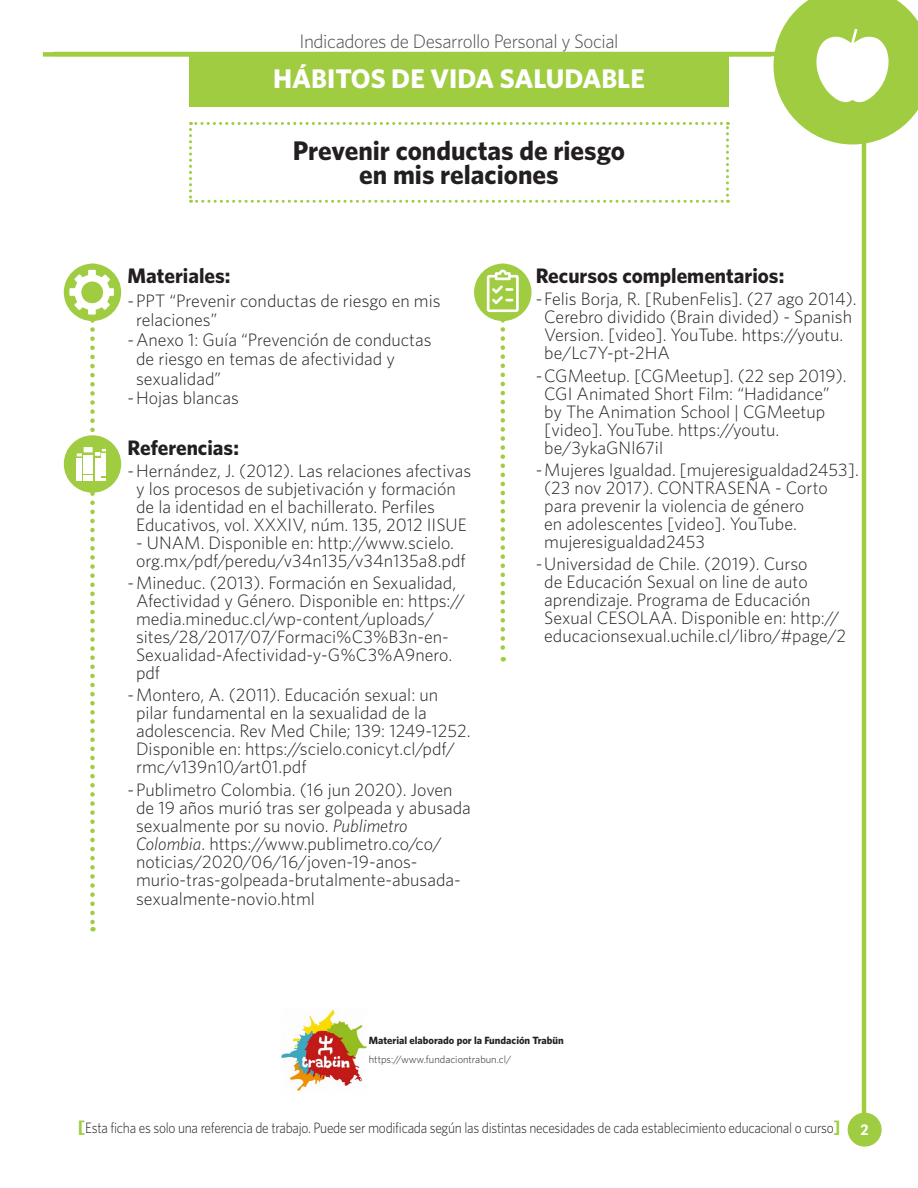
<style>
.page{position:relative;width:918px;height:1188px;background:#fff}
.page>*{position:absolute;margin:0;border:0;box-sizing:border-box;transform-origin:0 0}
.t1{font:700 27px "Whitney";color:#231f20}
.t2{font:700 27px "Whitney";color:#fff}
.t3{font:700 21px "Whitney";color:#231f20}
.t4{font:300 19.5px "Whitney";letter-spacing:-.02em;color:#4b4c4d}
.t5{font:300 18px/18px "Whitney";color:#231f20}
.t6{font:300 15px "Whitney";letter-spacing:-.02em;color:#231f20;scale:.9 1}
.t7{font:700 10.5px "Whitney";color:#231f20}
.t8{font:300 10.5px "Whitney";color:#231f20}
.s1{font-style:italic}
.s2{font-weight:700;font-size:18px;color:#a0cc42}
.s3{font-family:"Sassoon Sans Std";font-weight:700;color:#fff}
</style>
<div class="page">
<div style="left:189px;top:54px;width:540px;height:53px;background:#a0cc42"></div>
<div style="left:43px;top:52px;width:728px;height:5px;background:#a0cc42"></div>
<hr style="left:54px;top:52px;width:810px;height:4px;background:#a0cc42">
<svg style="left:774px;top:0;width:144px;height:144px"></svg>
<div style="left:848px;top:1113px;width:34px;height:34px;background:#a0cc42;border-radius:50%"></div>
<hr style="left:862px;top:131px;width:4px;height:986px;background:#a0cc42">
<svg style="left:189px;top:122px;width:540px;height:81px"></svg>
<div style="left:64px;top:435px;width:57px;height:58px;background:#a0cc42;border-radius:50%"></div>
<div style="left:474px;top:264px;width:57px;height:57px;background:#a0cc42;border-radius:50%"></div>
<svg style="left:487px;top:264px;width:32px;height:398px"></svg>
<div style="left:64px;top:264px;width:57px;height:57px;background:#a0cc42;border-radius:50%"></div>
<svg style="left:69px;top:264px;width:45px;height:668px"></svg>
<img style="left:282px;top:1009px;width:85px;height:82px">
<p class="t4" style="left:299px;top:30px;width:321px">Indicadores de Desarrollo Personal y Social</p>
<h1 class="t2" style="left:273px;top:62px;width:373px">HÁBITOS DE VIDA SALUDABLE</h1>
<p class="t1" style="left:293px;top:134px;width:334px">Prevenir conductas de riesgo</p>
<p class="t1" style="left:359px;top:158px;width:201px">en mis relaciones</p>
<p class="t3" style="left:128px;top:263px;width:105px">Materiales:</p>
<p class="t5" style="left:136px;top:290px;width:306px;line-height:19.5px;text-indent:-9px">-PPT “Prevenir conductas de riesgo en mis relaciones”</p>
<p class="t5" style="left:136px;top:329px;width:297px;line-height:19.5px;text-indent:-9px">-Anexo 1: Guía “Prevención de conductas de riesgo en temas de afectividad y sexualidad”</p>
<p class="t5" style="left:128px;top:389px;width:113px">-Hojas blancas</p>
<p class="t3" style="left:128px;top:435px;width:113px">Referencias:</p>
<p class="t5" style="left:136px;top:461px;width:337px;text-indent:-9px">-Hernández, J. (2012). Las relaciones afectivas y los procesos de subjetivación y formación de la identidad en el bachillerato. Perfiles Educativos, vol. XXXIV, núm. 135, 2012 IISUE</p>
<p class="t5" style="left:136px;top:533px;width:331px">- UNAM. Disponible en: http://www.scielo. org.mx/pdf/peredu/v34n135/v34n135a8.pdf</p>
<p class="t5" style="left:136px;top:574px;width:330px;text-indent:-9px">-Mineduc. (2013). Formación en Sexualidad, Afectividad y Género. Disponible en: https:// media.mineduc.cl/wp-content/uploads/ sites/28/2017/07/Formaci%C3%B3n-en-Sexualidad-Afectividad-y-G%C3%A9nero. pdf</p>
<p class="t5" style="left:136px;top:686px;width:336px;text-indent:-9px">-Montero, A. (2011). Educación sexual: un pilar fundamental en la sexualidad de la adolescencia. Rev Med Chile; 139: 1249-1252.<br>Disponible en: https://scielo.conicyt.cl/pdf/ rmc/v139n10/art01.pdf</p>
<p class="t5" style="left:136px;top:780px;width:336px;text-indent:-9px">-Publimetro Colombia. (16 jun 2020). Joven de 19 años murió tras ser golpeada y abusada sexualmente por su novio. <span class="s1">Publimetro Colombia</span>. https://www.publimetro.co/co/ noticias/2020/06/16/joven-19-anos&shy;murio-tras-golpeada-brutalmente-abusada&shy;sexualmente-novio.html</p>
<p class="t3" style="left:536px;top:263px;width:250px">Recursos complementarios:</p>
<p class="t5" style="left:544px;top:290px;width:314px;text-indent:-9px">-Felis Borja, R. [RubenFelis]. (27 ago 2014).<br>Cerebro dividido (Brain divided) - Spanish Version. [video]. YouTube. https://youtu. be/Lc7Y-pt-2HA</p>
<p class="t5" style="left:544px;top:366px;width:304px;text-indent:-9px">-CGMeetup. [CGMeetup]. (22 sep 2019).<br>CGI Animated Short Film: “Hadidance” by The Animation School | CGMeetup [video]. YouTube. https://youtu. be/3ykaGNl67iI</p>
<p class="t5" style="left:544px;top:460px;width:316px;text-indent:-9px">-Mujeres Igualdad. [mujeresigualdad2453]. (23 nov 2017). CONTRASEÑA - Corto para prevenir la violencia de género<br>en adolescentes [video]. YouTube. mujeresigualdad2453</p>
<p class="t5" style="left:544px;top:554px;width:303px;text-indent:-9px">-Universidad de Chile. (2019). Curso<br>de Educación Sexual on line de auto aprendizaje. Programa de Educación Sexual CESOLAA. Disponible en: http:// educacionsexual.uchile.cl/libro/#page/2</p>
<p class="t7" style="left:369px;top:1034px;width:197px">Material elaborado por la Fundación Trabün</p>
<p class="t8" style="left:369px;top:1054px;width:144px">https://www.fundaciontrabun.cl/</p>
<p class="t6" style="left:78px;top:1119px;width:880px"><span class="s2">[</span>Esta ficha es solo una referencia de trabajo. Puede ser modificada según las distintas necesidades de cada establecimiento educacional o curso<span class="s2">]</span> <span class="s3">2</span></p>
</div>
